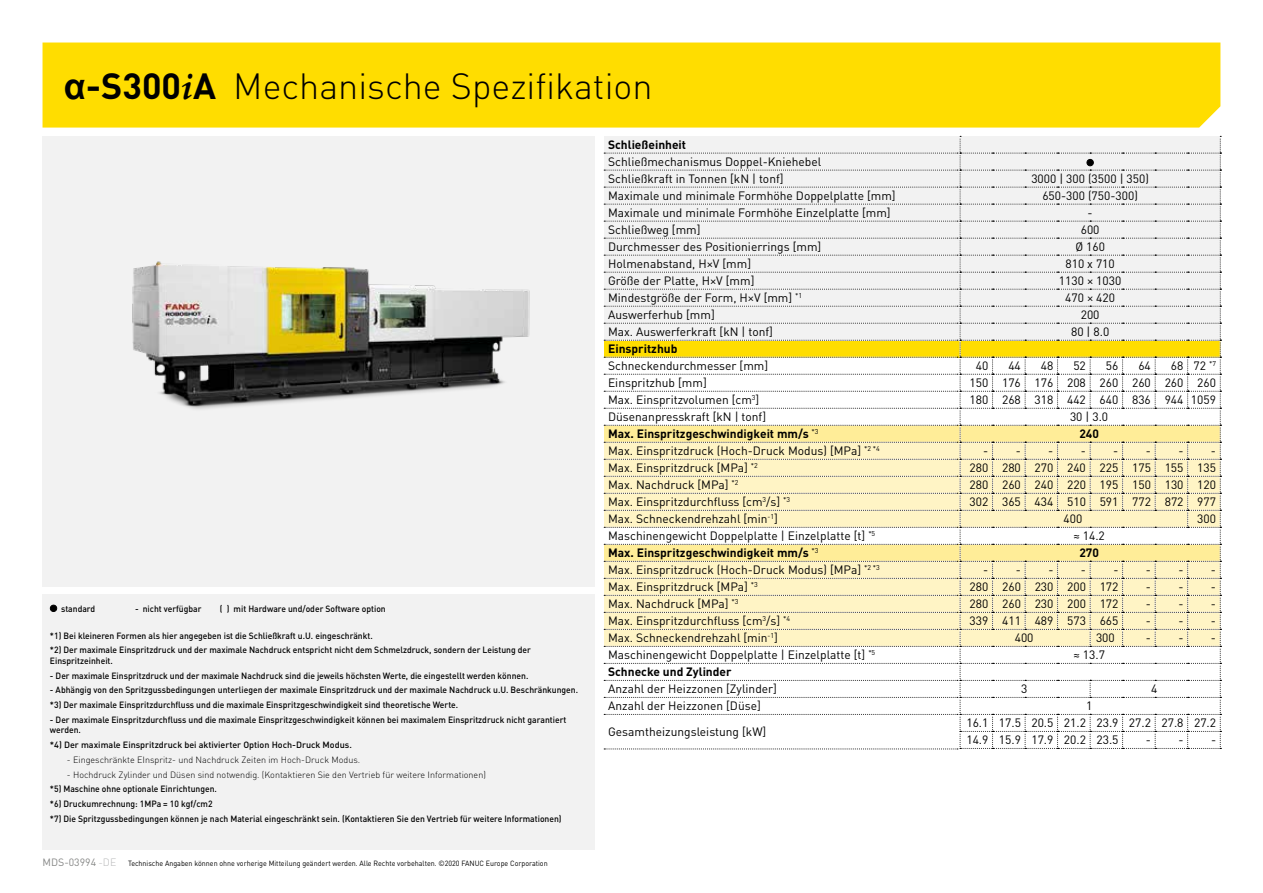
<style>
.page{position:relative;width:1263px;height:893px;background:#fff}
.page>*{position:absolute;margin:0;border:0;box-sizing:border-box;transform-origin:0 0}
.t1{font:300 36px "DIN Pro";color:#000}
.t2{font:12px/17px "DIN Pro";color:#000}
.t3{font:700 12px "DIN Pro";color:#000}
.t4{font:10.5px "DIN Pro";color:#868786}
.t5{font:500 9px/14.7px "DIN Pro";color:#000;scale:.95 1}
.t6{font:300 9px "DIN Pro";color:#000}
.t7{font:500 9px "DIN Pro";color:#000}
.t8{font:7.5px "DIN Pro";color:#000;scale:.95 1}
.s1{font-family:"Arial";font-weight:700}
.s2{font-weight:700}
.s3{font-family:"Palatino Linotype";font-weight:700;font-style:italic}
.s4{font-weight:300;color:#b7b8b9}
</style>
<div class="page">
<div style="left:43px;top:594px;width:552px;height:256px;background:#f2f2f2"></div>
<div style="left:43px;top:136px;width:552px;height:451px;background:#f2f2f2"></div>
<div style="left:43px;top:43px;width:1177px;height:85px;background:#fd0"></div>
<img style="left:132px;top:261px;width:398px;height:148px">
<svg style="left:604px;top:136px;width:617px;height:614px"></svg>
<div style="left:50px;top:605px;width:7px;height:6px;background:#000;border-radius:50%"></div>
<div style="left:50px;top:605px;width:7px;height:7px;border:1px solid #000;border-radius:50%"></div>
<h1 class="t1" style="left:64px;top:61px;width:590px"><span class="s1">α</span><span class="s2">-S300</span><span class="s3">i</span><span class="s2">A</span> Mechanische Spezifikation</h1>
<p class="t3" style="left:608px;top:137px;width:80px">Schließeinheit</p>
<p class="t2" style="left:608px;top:153px;width:289px">Schließmechanismus Doppel-Kniehebel<br>Schließkraft in Tonnen [kN | tonf]<br>Maximale und minimale Formhöhe Doppelplatte [mm] Maximale und minimale Formhöhe Einzelplatte [mm] Schließweg [mm]<br>Durchmesser des Positionierrings [mm] Holmenabstand, H×V [mm]<br>Größe der Platte, H×V [mm]<br>Mindestgröße der Form, H×V [mm] <sup>*1<br></sup>Auswerferhub [mm]<br>Max. Auswerferkraft [kN | tonf]</p>
<p class="t3" style="left:608px;top:341px;width:71px">Einspritzhub</p>
<p class="t2" style="left:608px;top:357px;width:273px">Schneckendurchmesser [mm]<br>Einspritzhub [mm]<br>Max. Einspritzvolumen [cm<sup>3</sup>]<br>Düsenanpresskraft [kN | tonf]<br><span class="s2">Max. Einspritzgeschwindigkeit mm/s</span> <sup>*3<br></sup>Max. Einspritzdruck (Hoch-Druck Modus) [MPa] <sup>*2</sup> <sup>*4<br></sup>Max. Einspritzdruck [MPa] <sup>*2<br></sup>Max. Nachdruck [MPa] <sup>*2<br></sup>Max. Einspritzdurchfluss [cm<sup>3</sup>/s] <sup>*3<br></sup>Max. Schneckendrehzahl [min<sup>-1</sup>]<br>Maschinengewicht Doppelplatte | Einzelplatte [t] <sup>*5<br></sup><span class="s2">Max. Einspritzgeschwindigkeit mm/s</span> <sup>*3<br></sup>Max. Einspritzdruck (Hoch-Druck Modus) [MPa] <sup>*2</sup> <sup>*3<br></sup>Max. Einspritzdruck [MPa] <sup>*3<br></sup>Max. Nachdruck [MPa] <sup>*3<br></sup>Max. Einspritzdurchfluss [cm<sup>3</sup>/s] <sup>*4<br></sup>Max. Schneckendrehzahl [min<sup>-1</sup>]<br>Maschinengewicht Doppelplatte | Einzelplatte [t] <sup>*5<br></sup><span class="s2">Schnecke und Zylinder</span></p>
<p class="t2" style="left:608px;top:680px;width:170px">Anzahl der Heizzonen [Zylinder]<br>Anzahl der Heizzonen [Düse]</p>
<p class="t2" style="left:608px;top:723px;width:160px">Gesamtheizungsleistung [kW]</p>
<p class="t5" style="left:61px;top:601px;width:37px">standard</p>
<p class="t5" style="left:135px;top:601px;width:71px">- nicht verfügbar</p>
<p class="t5" style="left:220px;top:601px;width:176px">( ) mit Hardware und/oder Software option</p>
<p class="t5" style="left:50px;top:628px;width:508px">*1) Bei kleineren Formen als hier angegeben ist die Schließkraft u.U. eingeschränkt.<br>*2) Der maximale Einspritzdruck und der maximale Nachdruck entspricht nicht dem Schmelzdruck, sondern der Leistung der</p>
<p class="t5" style="left:50px;top:653px;width:68px">Einspritzeinheit.</p>
<p class="t5" style="left:50px;top:668px;width:505px">- Der maximale Einspritzdruck und der maximale Nachdruck sind die jeweils höchsten Werte, die eingestellt werden können.</p>
<p class="t5" style="left:50px;top:682px;width:557px">- Abhängig von den Spritzgussbedingungen unterliegen der maximale Einspritzdruck und der maximale Nachdruck u.U. Beschränkungen. *3) Der maximale Einspritzdurchfluss und die maximale Einspritzgeschwindigkeit sind theoretische Werte.</p>
<p class="t5" style="left:50px;top:714px;width:545px;line-height:10.5px">- Der maximale Einspritzdurchfluss und die maximale Einspritzgeschwindigkeit können bei maximalem Einspritzdruck nicht garantiert werden.</p>
<p class="t7" style="left:50px;top:739px;width:303px">*4) Der maximale Einspritzdruck bei aktivierter Option Hoch-Druck Modus.</p>
<p class="t6" style="left:67px;top:753px;width:295px">- Eingeschränkte EInspritz- und Nachdruck Zeiten im Hoch-Druck Modus.</p>
<p class="t6" style="left:67px;top:768px;width:420px">- Hochdruck Zylinder und Düsen sind notwendig. (Kontaktieren Sie den Vertrieb für weitere Informationen)</p>
<p class="t5" style="left:50px;top:781px;width:540px">*5) Maschine ohne optionale Einrichtungen.<br>*6) Druckumrechnung: 1MPa = 10 kgf/cm2<br>*7) Die Spritzgussbedingungen können je nach Material eingeschränkt sein. (Kontaktieren Sie den Vertrieb für weitere Informationen)</p>
<p class="t4" style="left:43px;top:855px;width:75px">MDS-03994 <span class="s4">-DE</span></p>
<p class="t8" style="left:128px;top:858px;width:443px">Technische Angaben können ohne vorherige Mitteilung geändert werden. Alle Rechte vorbehalten. ©2020 FANUC Europe Corporation</p>
<p class="t2" style="left:1031px;top:170px;width:119px;text-align:center">3000 | 300 (3500 | 350)<br>650-300 (750-300)<br>-<br>600<br>Ø 160<br>810 x 710<br>1130 × 1030<br>470 × 420<br>200<br>80 | 8.0</p>
<p class="t2" style="left:976px;top:357px;width:14px">40</p>
<p class="t2" style="left:1008px;top:357px;width:14px">44</p>
<p class="t2" style="left:1041px;top:357px;width:14px">48</p>
<p class="t2" style="left:1073px;top:357px;width:14px">52</p>
<p class="t2" style="left:1106px;top:357px;width:14px">56</p>
<p class="t2" style="left:1138px;top:357px;width:14px">64</p>
<p class="t2" style="left:1171px;top:357px;width:47px">68 72 <sup>*7</sup></p>
<p class="t2" style="left:969px;top:374px;width:248px">150 176 176 208 260 260 260 260</p>
<p class="t2" style="left:969px;top:391px;width:248px">180 268 318 442 640 836 944 1059</p>
<p class="t2" style="left:1070px;top:408px;width:40px">30 | 3.0</p>
<p class="t3" style="left:1079px;top:426px;width:21px">240</p>
<p class="t2" style="left:983px;top:442px;width:39px">- -</p>
<p class="t2" style="left:1048px;top:442px;width:39px">- -</p>
<p class="t2" style="left:1113px;top:442px;width:39px">- -</p>
<p class="t2" style="left:1178px;top:442px;width:39px">- -</p>
<p class="t2" style="left:969px;top:459px;width:248px">280 280 270 240 225 175 155 135</p>
<p class="t2" style="left:969px;top:476px;width:248px">280 260 240 220 195 150 130 120</p>
<p class="t2" style="left:969px;top:493px;width:248px">302 365 434 510 591 772 872 977</p>
<p class="t2" style="left:1063px;top:510px;width:20px">400</p>
<p class="t2" style="left:1197px;top:510px;width:20px">300</p>
<p class="t2" style="left:1073px;top:527px;width:33px">≈ 14.2</p>
<p class="t3" style="left:1079px;top:545px;width:21px">270</p>
<p class="t2" style="left:983px;top:561px;width:39px">- -</p>
<p class="t2" style="left:1048px;top:561px;width:39px">- -</p>
<p class="t2" style="left:1113px;top:561px;width:39px">- -</p>
<p class="t2" style="left:1178px;top:561px;width:39px">- -</p>
<p class="t2" style="left:970px;top:578px;width:150px">280 260 230 200 172</p>
<p class="t2" style="left:1146px;top:578px;width:39px">- -</p>
<p class="t2" style="left:1211px;top:578px;width:7px">-</p>
<p class="t2" style="left:970px;top:595px;width:150px">280 260 230 200 172</p>
<p class="t2" style="left:1146px;top:595px;width:39px">- -</p>
<p class="t2" style="left:1211px;top:595px;width:7px">-</p>
<p class="t2" style="left:970px;top:612px;width:150px">339 411 489 573 665</p>
<p class="t2" style="left:1146px;top:612px;width:39px">- -</p>
<p class="t2" style="left:1211px;top:612px;width:7px">-</p>
<p class="t2" style="left:1015px;top:629px;width:20px">400</p>
<p class="t2" style="left:1096px;top:629px;width:20px">300</p>
<p class="t2" style="left:1146px;top:629px;width:39px">- -</p>
<p class="t2" style="left:1211px;top:629px;width:7px">-</p>
<p class="t2" style="left:1073px;top:646px;width:33px">≈ 13.7</p>
<p class="t2" style="left:1021px;top:680px;width:8px">3</p>
<p class="t2" style="left:1151px;top:680px;width:8px">4</p>
<p class="t2" style="left:966px;top:697px;width:251px;text-indent:120px">1<br>16.1 17.5 20.5 21.2 23.9 27.2 27.8 27.2<br>14.9 15.9 17.9 20.2 23.5</p>
<p class="t2" style="left:1146px;top:731px;width:39px">- -</p>
<p class="t2" style="left:1211px;top:731px;width:7px">-</p>
</div>
